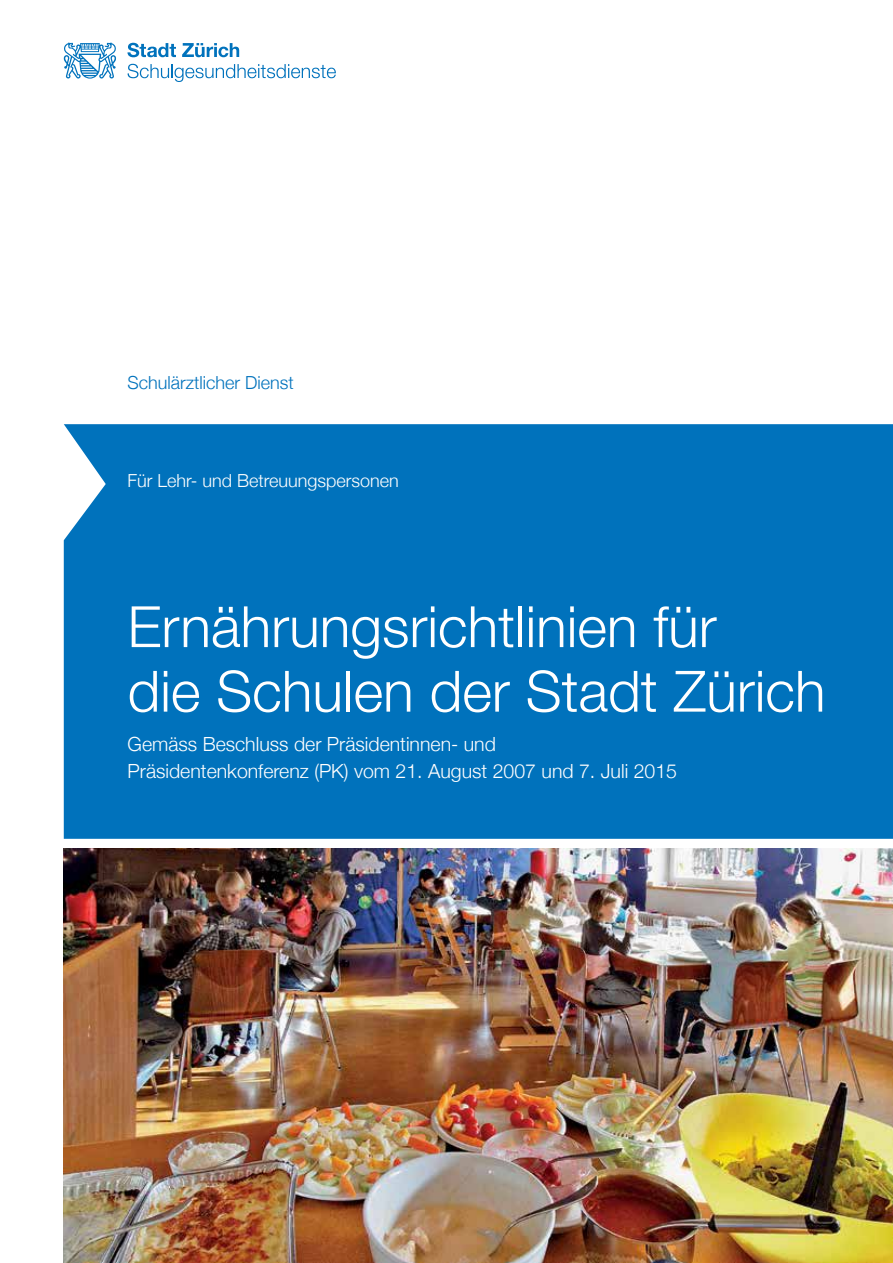
<style>
.page{position:relative;width:893px;height:1263px;background:#fff}
.page>*{position:absolute;margin:0;border:0;box-sizing:border-box;transform-origin:0 0}
.t1{font:300 57px/64.5px "Helvetica Neue";color:#fff}
.t2{font:300 19.5px/27px "Helvetica Neue";color:#fff}
.t3{font:300 18px "Helvetica Neue";color:#fff}
.t4{font:300 18px "Helvetica Neue";color:#0072bc}
</style>
<div class="page">
<div style="left:64px;top:424px;width:829px;height:415px;background:#0072bc"></div>
<svg style="left:127px;top:43px;width:49px;height:14px"></svg>
<svg style="left:182px;top:43px;width:57px;height:14px"></svg>
<svg style="left:64px;top:42px;width:52px;height:37px"></svg>
<svg style="left:128px;top:64px;width:208px;height:18px"></svg>
<img style="left:64px;top:848px;width:829px;height:415px">
<p class="t4" style="left:128px;top:368px;width:168px">Schulärztlicher Dienst</p>
<p class="t3" style="left:128px;top:466px;width:273px">Für Lehr- und Betreuungspersonen</p>
<h1 class="t1" style="left:128px;top:590px;width:699px">Ernährungsrichtlinien für<br>die Schulen der Stadt Zürich</h1>
<p class="t2" style="left:128px;top:729px;width:551px">Gemäss Beschluss der Präsidentinnen- und<br>Präsidentenkonferenz (PK) vom 21. August 2007 und 7. Juli 2015</p>
</div>
